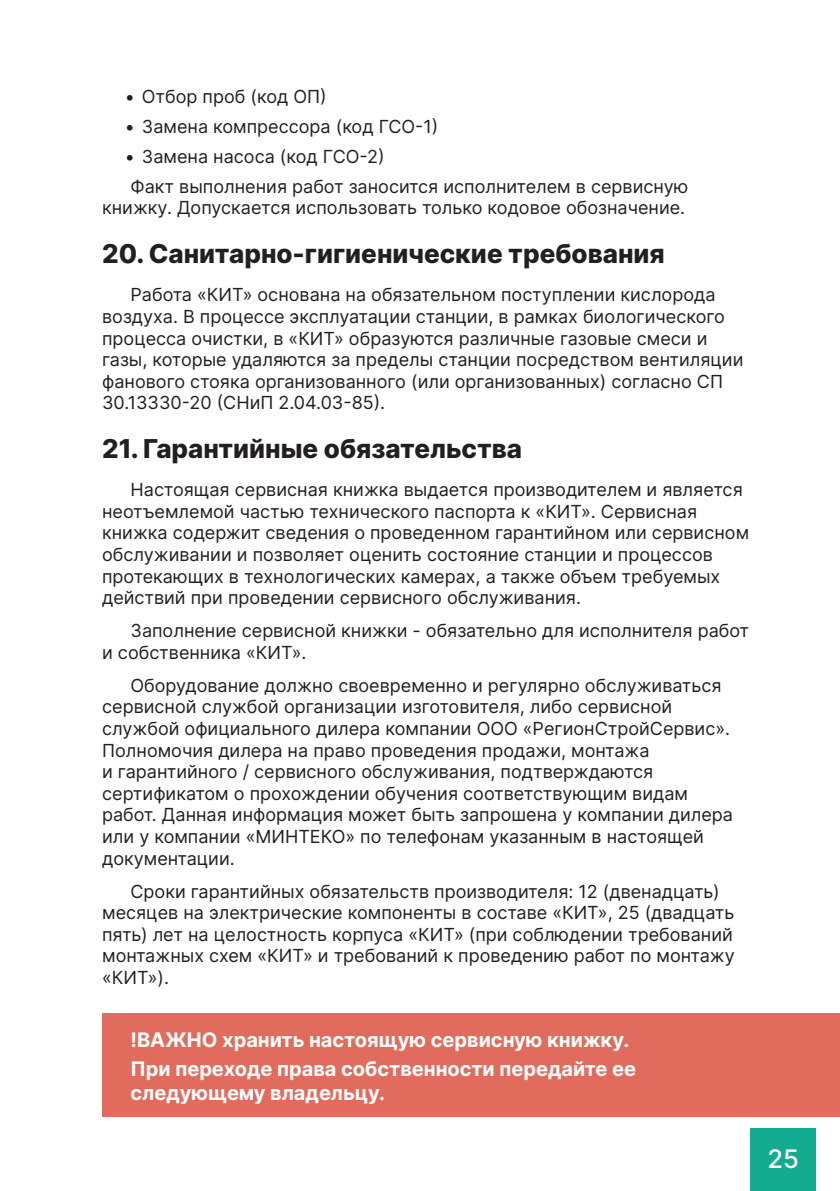
<style>
.page{position:relative;width:840px;height:1191px;background:#fff}
.page>*{position:absolute;margin:0;border:0;box-sizing:border-box;transform-origin:0 0}
.Абзац_1{font:800 26px "Inter";color:#231f20}
.t1{font:500 25.4px "Inter";color:#fff}
.Онсновной_текст{font:700 20px/24px "Inter";color:#fff}
.Онсновной_текст-2{font:18px/21.6px "Inter";color:#231f20}
</style>
<div class="page">
<div style="left:749px;top:1128px;width:66px;height:63px;background:#14ac91"></div>
<div style="left:102px;top:1013px;width:737px;height:104px;background:#e16c5d"></div>
<p class="Онсновной_текст-2" style="left:125px;top:85px;width:203px">• Отбор проб (код ОП)</p>
<p class="Онсновной_текст-2" style="left:125px;top:115px;width:315px">• Замена компрессора (код ГСО-1)</p>
<p class="Онсновной_текст-2" style="left:125px;top:145px;width:261px">• Замена насоса (код ГСО-2)</p>
<p class="Онсновной_текст-2" style="left:102px;top:175px;width:587px;text-align:right">Факт выполнения работ заносится исполнителем в сервисную книжку. Допускается использовать только кодовое обозначение.</p>
<p class="Абзац_1" style="left:102px;top:233px;width:563px">20. Санитарно-гигиенические требования</p>
<p class="Онсновной_текст-2" style="left:102px;top:283px;width:642px;text-indent:28px">Работа «КИТ» основана на обязательном поступлении кислорода воздуха. В процессе эксплуатации станции, в рамках биологического процесса очистки, в «КИТ» образуются различные газовые смеси и газы, которые удаляются за пределы станции посредством вентиляции фанового стояка организованного (или организованных) согласно СП 30.13330-20 (СНиП 2.04.03-85).</p>
<p class="Абзац_1" style="left:102px;top:428px;width:421px">21. Гарантийные обязательства</p>
<p class="Онсновной_текст-2" style="left:102px;top:478px;width:648px;text-indent:28px">Настоящая сервисная книжка выдается производителем и является неотъемлемой частью технического паспорта к «КИТ». Сервисная книжка содержит сведения о проведенном гарантийном или сервисном обслуживании и позволяет оценить состояние станции и процессов протекающих в технологических камерах, а также объем требуемых действий при проведении сервисного обслуживания.</p>
<p class="Онсновной_текст-2" style="left:102px;top:619px;width:648px;text-indent:28px">Заполнение сервисной книжки - обязательно для исполнителя работ и собственника «КИТ».</p>
<p class="Онсновной_текст-2" style="left:102px;top:674px;width:632px;text-indent:28px">Оборудование должно своевременно и регулярно обслуживаться сервисной службой организации изготовителя, либо сервисной службой официального дилера компании ООО «РегионСтройСервис».<br>Полномочия дилера на право проведения продажи, монтажа<br>и гарантийного / сервисного обслуживания, подтверждаются сертификатом о прохождении обучения соответствующим видам работ. Данная информация может быть запрошена у компании дилера или у компании «МИНТЕКО» по телефонам указанным в настоящей документации.</p>
<p class="Онсновной_текст-2" style="left:102px;top:879px;width:633px;text-indent:28px">Сроки гарантийных обязательств производителя: 12 (двенадцать) месяцев на электрические компоненты в составе «КИТ», 25 (двадцать пять) лет на целостность корпуса «КИТ» (при соблюдении требований монтажных схем «КИТ» и требований к проведению работ по монтажу «КИТ»).</p>
<p class="Онсновной_текст" style="left:130px;top:1026px;width:500px">!ВАЖНО хранить настоящую сервисную книжку.</p>
<p class="Онсновной_текст" style="left:130px;top:1056px;width:507px">При переходе права собственности передайте ее следующему владельцу.</p>
<h2 class="t1" style="left:767px;top:1140px;width:33px">25</h2>
</div>
